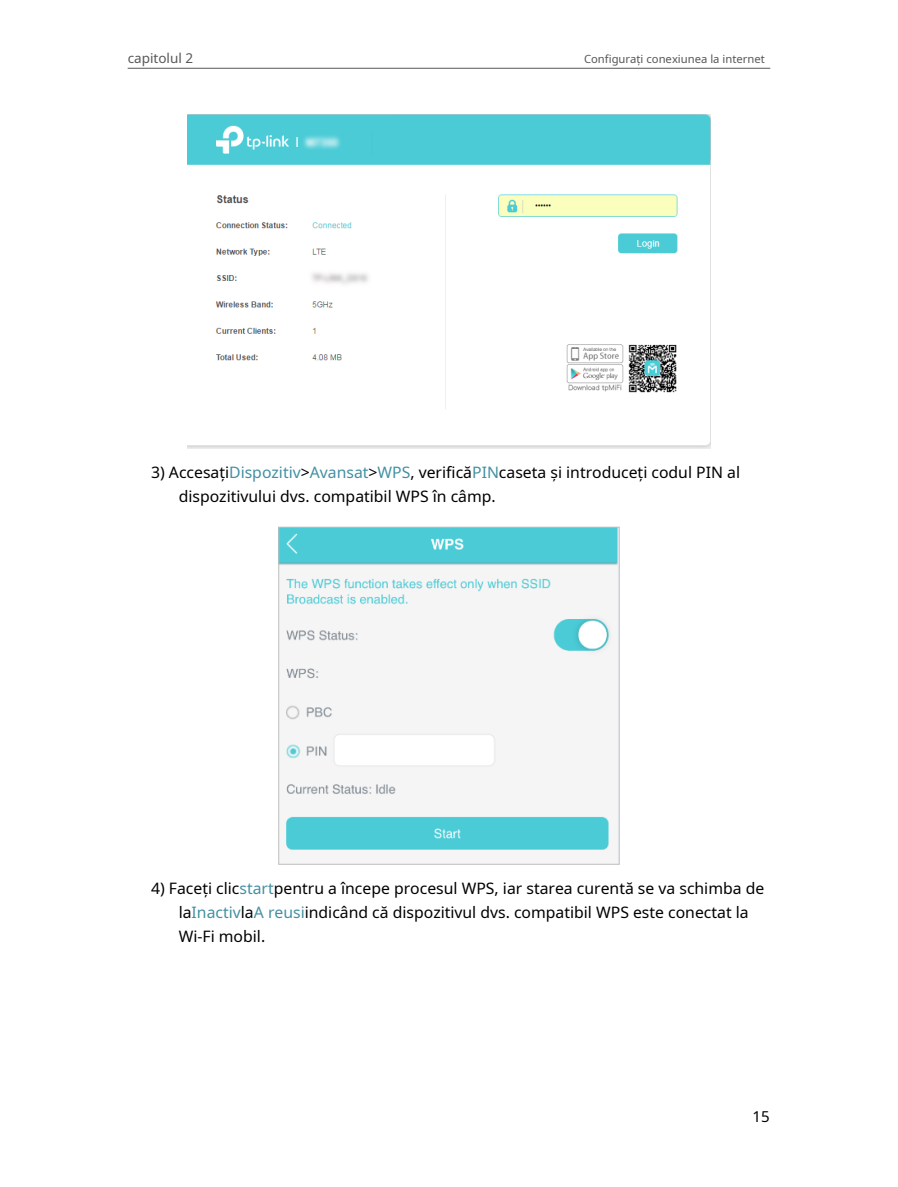
<style>
.page{position:relative;width:898px;height:1187px;background:#fff}
.page>*{position:absolute;margin:0;border:0;box-sizing:border-box;transform-origin:0 0}
.t1{font:15.75px/24px "Noto Sans";color:#000}
.t2{font:15px "Noto Sans";color:#000}
.t3{font:13.5px "Noto Sans";color:#595757}
.t4{font:11.25px "Noto Sans";color:#595757}
.s1{color:#4290a2}
</style>
<div class="page">
<hr style="left:128px;top:68px;width:642px;height:1px;background:#595757">
<img style="left:187px;top:114px;width:523px;height:334px">
<img style="left:280px;top:529px;width:337px;height:321px">
<div style="left:278px;top:527px;width:341px;height:337px;border:1px solid #bfc0c0"></div>
<p class="t3" style="left:128px;top:49px;width:67px">capitolul 2</p>
<p class="t4" style="left:584px;top:51px;width:182px">Configurați conexiunea la internet</p>
<p class="t1" style="left:179px;top:460px;width:562px;text-indent:-28px">3) Accesați<span class="s1">Dispozitiv</span>&gt;<span class="s1">Avansat</span>&gt;<span class="s1">WPS</span>, verifică<span class="s1">PIN</span>caseta și introduceți codul PIN al dispozitivului dvs. compatibil WPS în câmp.</p>
<p class="t1" style="left:179px;top:876px;width:587px;text-indent:-28px">4) Faceți clic<span class="s1">start</span>pentru a începe procesul WPS, iar starea curentă se va schimba de la<span class="s1">Inactiv</span>la<span class="s1">A reusi</span>indicând că dispozitivul dvs. compatibil WPS este conectat la<br>Wi-Fi mobil.</p>
<p class="t2" style="left:752px;top:1105px;width:19px">15</p>
</div>
